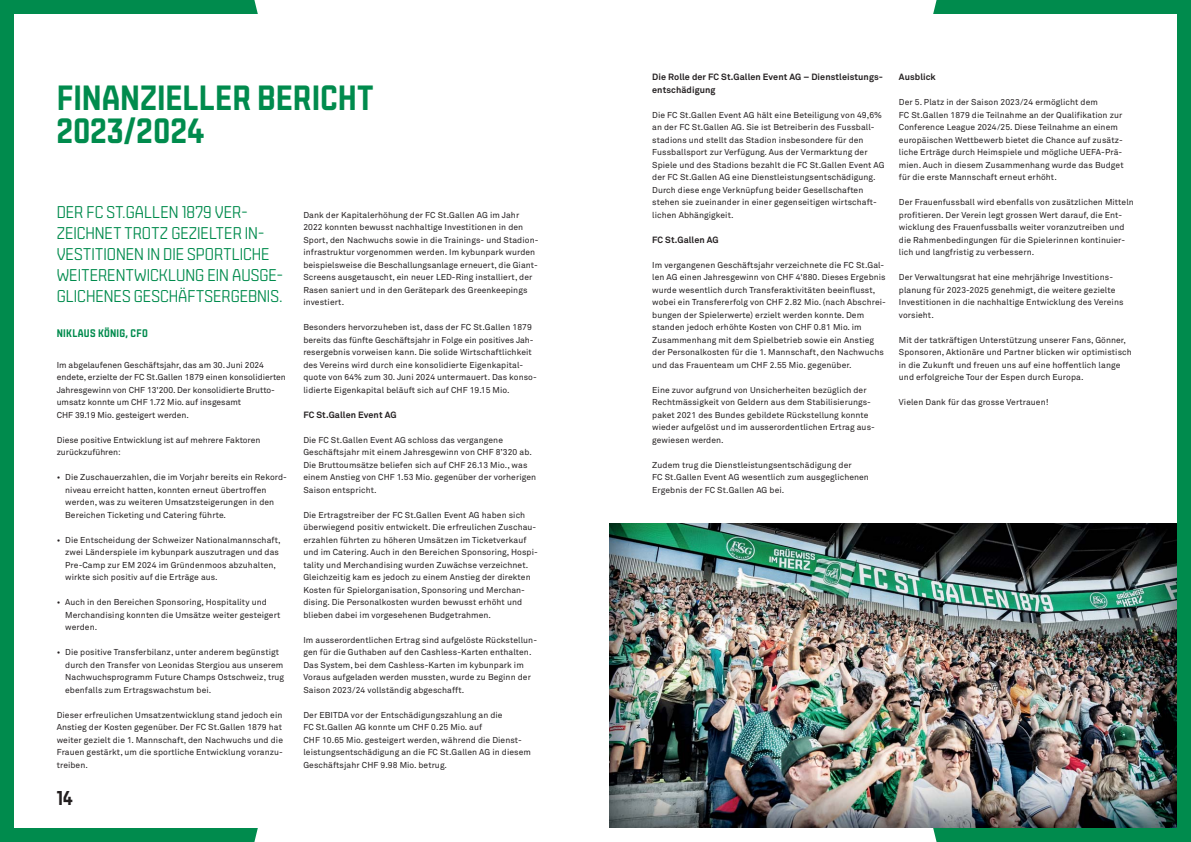
<style>
.page{position:relative;width:1191px;height:842px;background:#008b4d}
.page>*{position:absolute;margin:0;border:0;box-sizing:border-box;transform-origin:0 0}
.t1{font:700 35px/33px "Gruenweiss";letter-spacing:.005em;color:#008b4d}
.t2{font:700 20px "Gruenweiss";color:#231f20}
.t3{font:300 17px/21px "Gruenweiss";letter-spacing:.005em;color:#008b4d}
.t4{font:700 11px "Gruenweiss";letter-spacing:.03em;color:#008b4d}
.t5{font:700 9px/12.5px "Akkurat Std";letter-spacing:.01em;color:#231f20}
.t6{font:8.5px/12.5px "Akkurat Std";letter-spacing:.01em;color:#231f20}
</style>
<div class="page">
<div style="left:254px;top:0;width:340px;height:842px;background:#fff"></div>
<div style="left:597px;top:0;width:339px;height:842px;background:#fff"></div>
<div style="left:14px;top:14px;width:567px;height:814px;background:#fff"></div>
<div style="left:609px;top:14px;width:567px;height:814px;background:#fff"></div>
<hr style="left:594px;top:0;width:3px;height:842px;background:#fff">
<img style="left:609px;top:523px;width:567px;height:305px">
<h1 class="t1" style="left:57px;top:82px;width:318px">FINANZIELLER BERICHT<br>2023/2024</h1>
<h3 class="t3" style="left:57px;top:201px;width:228px">DER FC ST.GALLEN 1879 VER-<br>ZEICHNET TROTZ GEZIELTER IN-<br>VESTITIONEN IN DIE SPORTLICHE<br>WEITERENTWICKLUNG EIN AUSGE-<br>GLICHENES GESCHÄFTSERGEBNIS.</h3>
<p class="t4" style="left:57px;top:326px;width:93px">NIKLAUS KÖNIG, CFO</p>
<p class="t6" style="left:57px;top:359px;width:231px">Im abgelaufenen Geschäftsjahr, das am 30. Juni 2024 endete, erzielte der FC St.Gallen 1879 einen konsolidierten Jahresgewinn von CHF 13'200. Der konsolidierte Brutto&shy;umsatz konnte um CHF 1.72 Mio. auf insgesamt<br>CHF 39.19 Mio. gesteigert werden.</p>
<p class="t6" style="left:57px;top:434px;width:205px">Diese positive Entwicklung ist auf mehrere Faktoren zurückzuführen:</p>
<p class="t6" style="left:65px;top:472px;width:223px;text-indent:-8px">• Die Zuschauerzahlen, die im Vorjahr bereits ein Rekord&shy;niveau erreicht hatten, konnten erneut übertroffen werden, was zu weiteren Umsatzsteigerungen in den Bereichen Ticketing und Catering führte.</p>
<p class="t6" style="left:65px;top:534px;width:217px;text-indent:-8px">• Die Entscheidung der Schweizer Nationalmannschaft, zwei Länderspiele im kybunpark auszutragen und das Pre-Camp zur EM 2024 im Gründenmoos abzuhalten, wirkte sich positiv auf die Erträge aus.</p>
<p class="t6" style="left:65px;top:597px;width:217px;text-indent:-8px">• Auch in den Bereichen Sponsoring, Hospitality und<br>Merchandising konnten die Umsätze weiter gesteigert werden.</p>
<p class="t6" style="left:65px;top:647px;width:220px;text-indent:-8px">• Die positive Transferbilanz, unter anderem begünstigt durch den Transfer von Leonidas Stergiou aus unserem Nachwuchsprogramm Future Champs Ostschweiz, trug ebenfalls zum Ertragswachstum bei.</p>
<p class="t6" style="left:57px;top:709px;width:228px">Dieser erfreulichen Umsatzentwicklung stand jedoch ein Anstieg der Kosten gegenüber. Der FC St.Gallen 1879 hat weiter gezielt die 1. Mannschaft, den Nachwuchs und die Frauen gestärkt, um die sportliche Entwicklung voranzu&shy;treiben.</p>
<h2 class="t2" style="left:57px;top:786px;width:18px">14</h2>
<p class="t6" style="left:303px;top:209px;width:236px">Dank der Kapitalerhöhung der FC St.Gallen AG im Jahr 2022 konnten bewusst nachhaltige Investitionen in den Sport, den Nachwuchs sowie in die Trainings- und Stadion&shy;infrastruktur vorgenommen werden. Im kybunpark wurden beispielsweise die Beschallungsanlage erneuert, die Giant-Screens ausgetauscht, ein neuer LED-Ring installiert, der Rasen saniert und in den Gerätepark des Greenkeepings investiert.</p>
<p class="t6" style="left:303px;top:322px;width:235px">Besonders hervorzuheben ist, dass der FC St.Gallen 1879 bereits das fünfte Geschäftsjahr in Folge ein positives Jah&shy;resergebnis vorweisen kann. Die solide Wirtschaftlichkeit des Vereins wird durch eine konsolidierte Eigenkapital&shy;quote von 64% zum 30. Juni 2024 untermauert. Das konso&shy;lidierte Eigenkapital beläuft sich auf CHF 19.15 Mio.</p>
<p class="t5" style="left:303px;top:409px;width:95px">FC St.Gallen Event AG</p>
<p class="t6" style="left:303px;top:434px;width:234px">Die FC St.Gallen Event AG schloss das vergangene Geschäftsjahr mit einem Jahresgewinn von CHF 8’320 ab.<br>Die Bruttoumsätze beliefen sich auf CHF 26.13 Mio., was einem Anstieg von CHF 1.53 Mio. gegenüber der vorherigen Saison entspricht.</p>
<p class="t6" style="left:303px;top:509px;width:236px">Die Ertragstreiber der FC St.Gallen Event AG haben sich überwiegend positiv entwickelt. Die erfreulichen Zuschau&shy;erzahlen führten zu höheren Umsätzen im Ticketverkauf und im Catering. Auch in den Bereichen Sponsoring, Hospi&shy;tality und Merchandising wurden Zuwächse verzeichnet.<br>Gleichzeitig kam es jedoch zu einem Anstieg der direkten Kosten für Spielorganisation, Sponsoring und Merchan&shy;dising. Die Personalkosten wurden bewusst erhöht und blieben dabei im vorgesehenen Budgetrahmen.</p>
<p class="t6" style="left:303px;top:634px;width:235px">Im ausserordentlichen Ertrag sind aufgelöste Rückstellun&shy;gen für die Guthaben auf den Cashless-Karten enthalten.<br>Das System, bei dem Cashless-Karten im kybunpark im Voraus aufgeladen werden mussten, wurde zu Beginn der Saison 2023/24 vollständig abgeschafft.</p>
<p class="t6" style="left:303px;top:709px;width:229px">Der EBITDA vor der Entschädigungszahlung an die<br>FC St.Gallen AG konnte um CHF 0.25 Mio. auf<br>CHF 10.65 Mio. gesteigert werden, während die Dienst&shy;leistungsentschädigung an die FC St.Gallen AG in diesem Geschäftsjahr CHF 9.98 Mio. betrug.</p>
<p class="t5" style="left:652px;top:72px;width:232px">Die Rolle der FC St.Gallen Event AG – Dienstleistungs&shy;entschädigung</p>
<p class="t6" style="left:652px;top:109px;width:234px">Die FC St.Gallen Event AG hält eine Beteiligung von 49,6% an der FC St.Gallen AG. Sie ist Betreiberin des Fussball&shy;stadions und stellt das Stadion insbesondere für den Fussballsport zur Verfügung. Aus der Vermarktung der Spiele und des Stadions bezahlt die FC St.Gallen Event AG der FC St.Gallen AG eine Dienstleistungsentschädigung.<br>Durch diese enge Verknüpfung beider Gesellschaften stehen sie zueinander in einer gegenseitigen wirtschaft&shy;lichen Abhängigkeit.</p>
<p class="t5" style="left:652px;top:234px;width:68px">FC St.Gallen AG</p>
<p class="t6" style="left:652px;top:259px;width:235px">Im vergangenen Geschäftsjahr verzeichnete die FC St.Gal&shy;len AG einen Jahresgewinn von CHF 4'880. Dieses Ergebnis wurde wesentlich durch Transferaktivitäten beeinflusst, wobei ein Transfererfolg von CHF 2.82 Mio. (nach Abschrei&shy;bungen der Spielerwerte) erzielt werden konnte. Dem standen jedoch erhöhte Kosten von CHF 0.81 Mio. im Zusammenhang mit dem Spielbetrieb sowie ein Anstieg der Personalkosten für die 1. Mannschaft, den Nachwuchs und das Frauenteam um CHF 2.55 Mio. gegenüber.</p>
<p class="t6" style="left:652px;top:384px;width:224px">Eine zuvor aufgrund von Unsicherheiten bezüglich der Rechtmässigkeit von Geldern aus dem Stabilisierungs&shy;paket 2021 des Bundes gebildete Rückstellung konnte wieder aufgelöst und im ausserordentlichen Ertrag aus&shy;gewiesen werden.</p>
<p class="t6" style="left:652px;top:459px;width:218px">Zudem trug die Dienstleistungsentschädigung der<br>FC St.Gallen Event AG wesentlich zum ausgeglichenen<br>Ergebnis der FC St.Gallen AG bei.</p>
<p class="t5" style="left:899px;top:72px;width:38px">Ausblick</p>
<p class="t6" style="left:899px;top:97px;width:226px">Der 5. Platz in der Saison 2023/24 ermöglicht dem<br>FC St.Gallen 1879 die Teilnahme an der Qualifikation zur Conference League 2024/25. Diese Teilnahme an einem europäischen Wettbewerb bietet die Chance auf zusätz&shy;liche Erträge durch Heimspiele und mögliche UEFA-Prä&shy;mien. Auch in diesem Zusammenhang wurde das Budget für die erste Mannschaft erneut erhöht.</p>
<p class="t6" style="left:899px;top:197px;width:236px">Der Frauenfussball wird ebenfalls von zusätzlichen Mitteln profitieren. Der Verein legt grossen Wert darauf, die Ent&shy;wicklung des Frauenfussballs weiter voranzutreiben und die Rahmenbedingungen für die Spielerinnen kontinuier&shy;lich und langfristig zu verbessern.</p>
<p class="t6" style="left:899px;top:272px;width:226px">Der Verwaltungsrat hat eine mehrjährige Investitions&shy;planung für 2023-2025 genehmigt, die weitere gezielte Investitionen in die nachhaltige Entwicklung des Vereins vorsieht.</p>
<p class="t6" style="left:899px;top:334px;width:234px">Mit der tatkräftigen Unterstützung unserer Fans, Gönner, Sponsoren, Aktionäre und Partner blicken wir optimistisch in die Zukunft und freuen uns auf eine hoffentlich lange und erfolgreiche Tour der Espen durch Europa.</p>
<p class="t6" style="left:899px;top:397px;width:151px">Vielen Dank für das grosse Vertrauen!</p>
</div>
